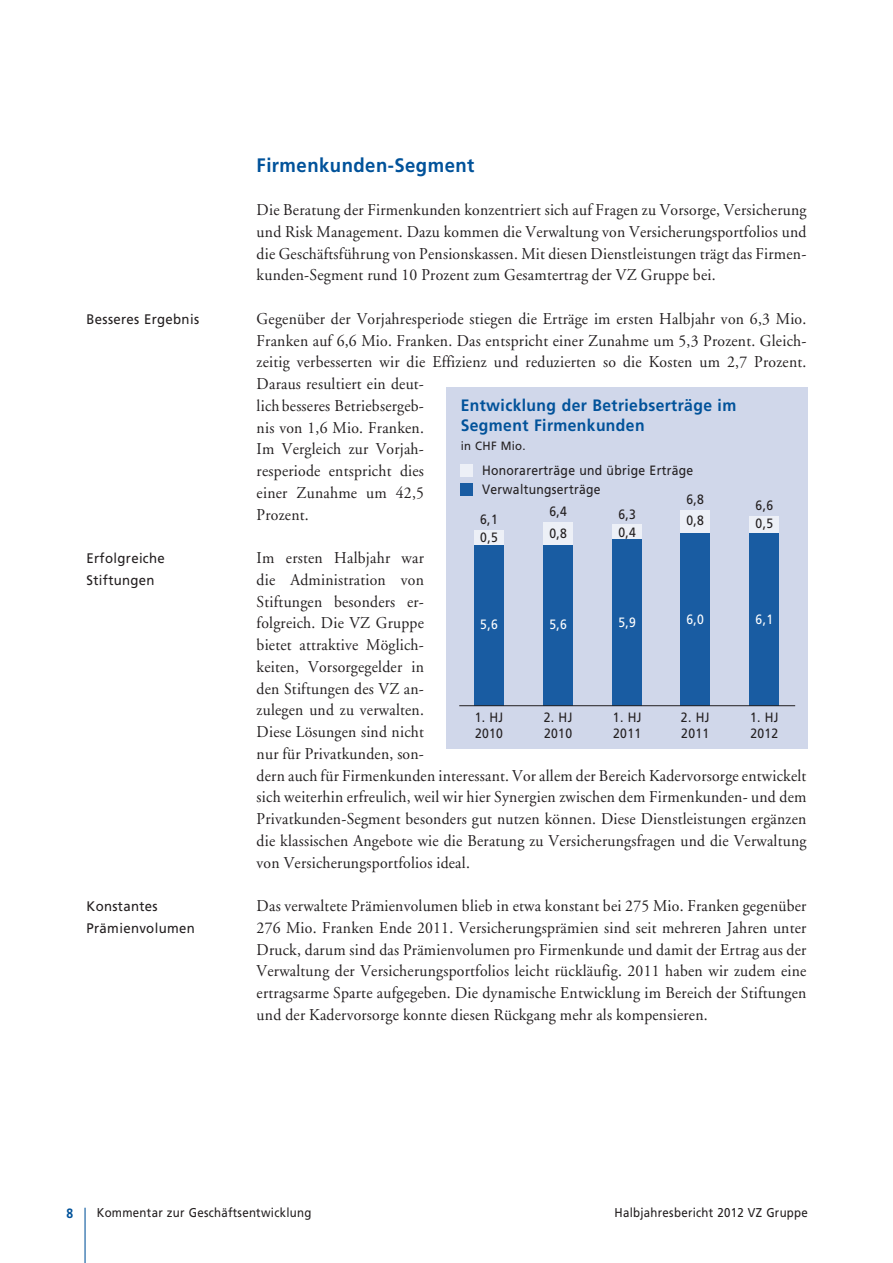
<style>
.page{position:relative;width:893px;height:1263px;background:#fff}
.page>*{position:absolute;margin:0;border:0;box-sizing:border-box;transform-origin:0 0}
.t1{font:700 19.5px "Frutiger LT";letter-spacing:.025em;color:#01529a;scale:.95 1}
.t2{font:16.5px/21.8px "Adobe Garamond";letter-spacing:.015em;color:#231f20;text-align:justify;scale:.95 1}
.t3{font:700 16.5px/19.8px "Frutiger LT";letter-spacing:.025em;color:#01529a;scale:.95 1}
.t4{font:13.8px/21.8px "Frutiger";letter-spacing:.025em;color:#231f20;scale:.95 1}
.t5{font:13.5px/16.2px "Frutiger LT";letter-spacing:.025em;color:#231f20;scale:.9 1}
.t6{font:13.5px "Frutiger LT";color:#fff;scale:.9 1}
.t7{font:700 13.5px "Frutiger LT";color:#01529a;scale:.9 1}
.t8{font:12.75px "Frutiger LT";letter-spacing:.025em;color:#231f20;scale:.9 1}
.t9{font:12px "Frutiger LT";letter-spacing:.025em;color:#231f20;scale:.95 1}
</style>
<div class="page">
<hr style="left:85px;top:1208px;width:1px;height:55px;background:#01529a">
<div style="left:446px;top:387px;width:362px;height:361px;background:#d0d7ea"></div>
<div style="left:460px;top:465px;width:13px;height:12px;background:#edf0f7"></div>
<div style="left:460px;top:483px;width:13px;height:12px;background:#195ca2"></div>
<div style="left:543px;top:522px;width:30px;height:184px;background:#edf0f7"></div>
<div style="left:543px;top:545px;width:30px;height:161px;background:#195ca2"></div>
<div style="left:612px;top:525px;width:30px;height:181px;background:#edf0f7"></div>
<div style="left:612px;top:539px;width:30px;height:167px;background:#195ca2"></div>
<div style="left:474px;top:530px;width:30px;height:176px;background:#edf0f7"></div>
<div style="left:474px;top:545px;width:30px;height:161px;background:#195ca2"></div>
<div style="left:680px;top:510px;width:30px;height:196px;background:#edf0f7"></div>
<div style="left:680px;top:533px;width:30px;height:173px;background:#195ca2"></div>
<div style="left:749px;top:516px;width:30px;height:190px;background:#edf0f7"></div>
<div style="left:749px;top:533px;width:30px;height:173px;background:#195ca2"></div>
<hr style="left:459px;top:705px;width:336px;height:1px;background:#231f20">
<p class="t4" style="left:87px;top:308px;width:120px">Besseres Ergebnis</p>
<p class="t4" style="left:87px;top:547px;width:84px">Erfolgreiche<br>Stiftungen</p>
<p class="t4" style="left:87px;top:895px;width:115px">Konstantes<br>Prämienvolumen</p>
<p class="t1" style="left:257px;top:153px;width:231px">Firmenkunden-Segment</p>
<p class="t2" style="left:257px;top:199px;width:580px">Die Beratung der Firmenkunden konzentriert sich auf Fragen zu Vorsorge, Versicherung und Risk Management. Dazu kommen die Verwaltung von Versicherungsportfolios und die Geschäftsführung von Pensionskassen. Mit diesen Dienstleistungen trägt das Firmen&shy;kunden-Segment rund 10 Prozent zum Gesamtertrag der VZ Gruppe bei.</p>
<p class="t2" style="left:257px;top:308px;width:580px;text-align:left">Gegenüber der Vorjahresperiode stiegen die Erträge im ersten Halbjahr von 6,3 Mio.<br>Franken auf 6,6 Mio. Franken. Das entspricht einer Zunahme um 5,3 Prozent. Gleich&shy;zeitig verbesserten wir die Effizienz und reduzierten so die Kosten um 2,7 Prozent.<br>Daraus resultiert ein deut-<br>lich besseres Betriebsergeb-<br>nis von 1,6 Mio. Franken.<br>Im Vergleich zur Vorjah-<br>resperiode entspricht dies<br>einer Zunahme um 42,5<br>Prozent.</p>
<p class="t2" style="left:257px;top:547px;width:580px;text-align:left">Im ersten Halbjahr war<br>die Administration von<br>Stiftungen besonders er-<br>folgreich. Die VZ Gruppe<br>bietet attraktive Möglich-<br>keiten, Vorsorgegelder in<br>den Stiftungen des VZ an-<br>zulegen und zu verwalten.<br>Diese Lösungen sind nicht<br>nur für Privatkunden, son-<br>dern auch für Firmenkunden interessant. Vor allem der Bereich Kadervorsorge entwickelt sich weiterhin erfreulich, weil wir hier Synergien zwischen dem Firmenkunden- und dem Privatkunden-Segment besonders gut nutzen können. Diese Dienstleistungen ergänzen die klassischen Angebote wie die Beratung zu Versicherungsfragen und die Verwaltung von Versicherungsportfolios ideal.</p>
<p class="t2" style="left:257px;top:895px;width:580px">Das verwaltete Prämienvolumen blieb in etwa konstant bei 275 Mio. Franken gegenüber 276 Mio. Franken Ende 2011. Versicherungsprämien sind seit mehreren Jahren unter Druck, darum sind das Prämienvolumen pro Firmenkunde und damit der Ertrag aus der Verwaltung der Versicherungsportfolios leicht rückläufig. 2011 haben wir zudem eine ertragsarme Sparte aufgegeben. Die dynamische Entwicklung im Bereich der Stiftungen und der Kadervorsorge konnte diesen Rückgang mehr als kompensieren.</p>
<p class="t3" style="left:461px;top:396px;width:292px">Entwicklung der Betriebserträge im<br>Segment Firmenkunden</p>
<p class="t9" style="left:461px;top:439px;width:70px">in CHF Mio.</p>
<p class="t5" style="left:482px;top:462px;width:236px;line-height:18.1px">Honorarerträge und übrige Erträge<br>Verwaltungserträge</p>
<p class="t5" style="left:686px;top:489px;width:21px;line-height:21.1px">6,8<br>0,8</p>
<p class="t5" style="left:756px;top:497px;width:21px;line-height:18px">6,6<br>0,5</p>
<p class="t5" style="left:549px;top:500px;width:21px;line-height:22.2px">6,4<br>0,8</p>
<p class="t5" style="left:618px;top:505px;width:21px;line-height:18.1px">6,3<br>0,4</p>
<p class="t5" style="left:480px;top:510px;width:21px;line-height:18px">6,1<br>0,5</p>
<p class="t6" style="left:756px;top:611px;width:21px">6,1</p>
<p class="t6" style="left:686px;top:611px;width:21px">6,0</p>
<p class="t6" style="left:618px;top:614px;width:21px">5,9</p>
<p class="t6" style="left:549px;top:617px;width:21px">5,6</p>
<p class="t6" style="left:480px;top:617px;width:21px">5,6</p>
<p class="t5" style="left:681px;top:709px;width:33px">2. HJ<br>2011</p>
<p class="t5" style="left:750px;top:709px;width:33px">1. HJ<br>2012</p>
<p class="t5" style="left:544px;top:709px;width:33px">2. HJ<br>2010</p>
<p class="t5" style="left:613px;top:709px;width:33px">1. HJ<br>2011</p>
<p class="t5" style="left:475px;top:709px;width:33px">1. HJ<br>2010</p>
<p class="t7" style="left:67px;top:1205px;width:9px">8</p>
<p class="t8" style="left:97px;top:1205px;width:240px">Kommentar zur Geschäftsentwicklung</p>
<p class="t8" style="left:614px;top:1205px;width:217px">Halbjahresbericht 2012 VZ Gruppe</p>
</div>
